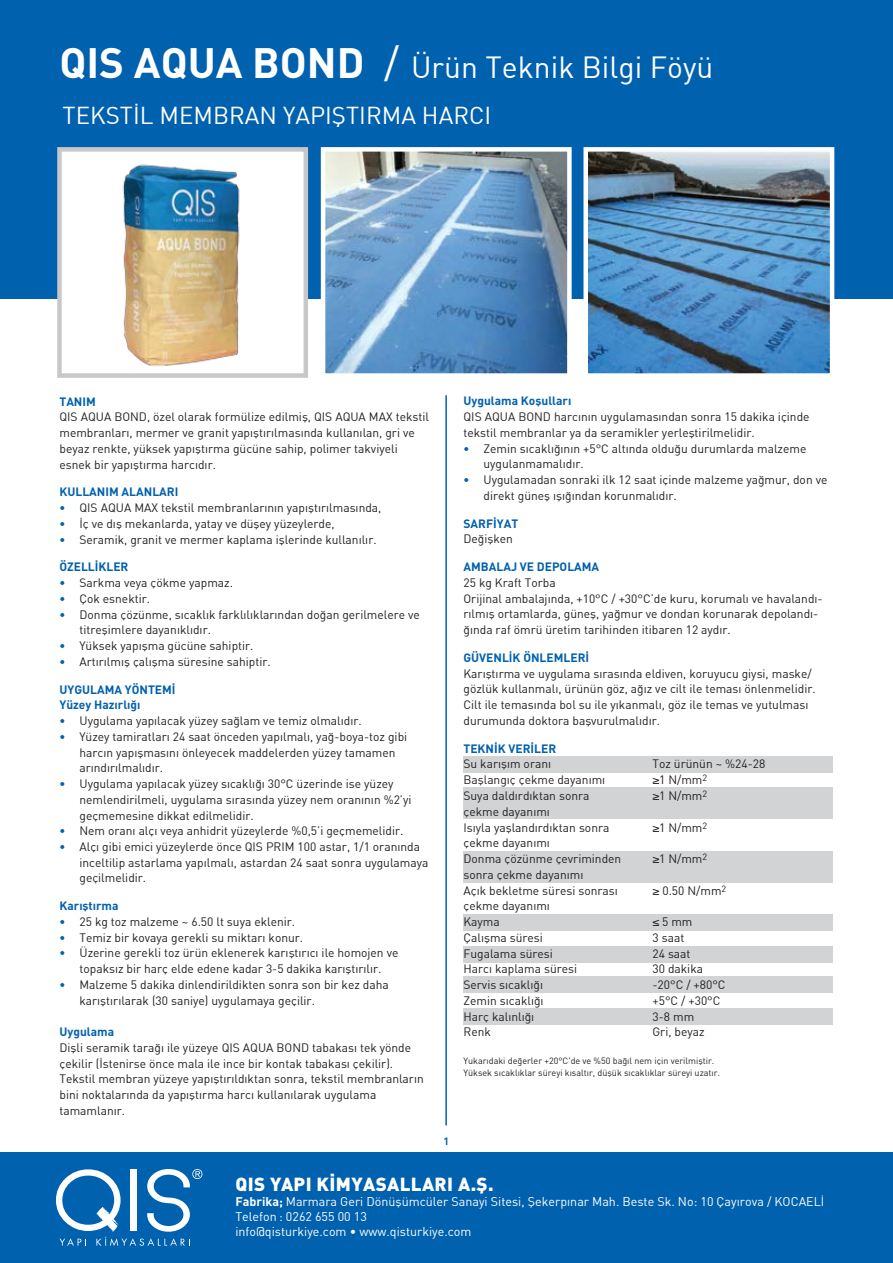
<style>
.page{position:relative;width:893px;height:1263px;background:#fff}
.page>*{position:absolute;margin:0;border:0;box-sizing:border-box;transform-origin:0 0}
.t1{font:30px "DINT";color:#fff}
.t2{font:24px "DINT";color:#fff}
.t3{font:18.75px "DINT Black";letter-spacing:.02em;color:#fff}
.t4{font:12.45px/15px "DINT";color:#fff}
.t5{font:12px/15.8px "DINT";color:#231f20}
.t6{font:12px/15.8px "DINT Bold";color:#0061af}
.t7{font:10.5px "DINT Bold";color:#0061af}
.t8{font:9px/12px "DINT";color:#231f20}
.s1{font-family:"DINT Bold";font-size:42px}
.s2{font-size:42px}
.s3{font-family:"DINT Bold";color:#0061af}
.s4{font-family:"Helvetica"}
.s5{font-family:"DINT Bold"}
</style>
<div class="page">
<div style="left:0;top:0;width:893px;height:299px;background:#0061af"></div>
<div style="left:0;top:1153px;width:893px;height:110px;background:#0061af"></div>
<svg style="left:56px;top:1169px;width:146px;height:77px"></svg>
<div style="left:463px;top:756px;width:370px;height:16px;background:#d1d3d4"></div>
<div style="left:463px;top:787px;width:370px;height:32px;background:#d1d3d4"></div>
<div style="left:463px;top:851px;width:370px;height:32px;background:#d1d3d4"></div>
<div style="left:463px;top:915px;width:370px;height:16px;background:#d1d3d4"></div>
<div style="left:463px;top:947px;width:370px;height:16px;background:#d1d3d4"></div>
<div style="left:463px;top:976px;width:370px;height:16px;background:#d1d3d4"></div>
<div style="left:463px;top:1008px;width:370px;height:16px;background:#d1d3d4"></div>
<hr style="left:445px;top:395px;width:2px;height:730px;background:#0061af">
<img style="left:326px;top:152px;width:241px;height:221px">
<div style="left:321px;top:147px;width:251px;height:231px;border:4px solid #fff"></div>
<img style="left:588px;top:152px;width:241px;height:221px">
<div style="left:583px;top:147px;width:251px;height:231px;border:4px solid #fff"></div>
<div style="left:59px;top:149px;width:247px;height:227px;background:#fff"></div>
<img style="left:122px;top:164px;width:118px;height:202px">
<div style="left:57px;top:147px;width:251px;height:231px;border:4px solid #c7c8ca"></div>
<h1 class="t1" style="left:59px;top:48px;width:655px"><span class="s1">QIS AQUA BOND</span> <span class="s2">/</span> Ürün Teknik Bilgi Föyü</h1>
<h2 class="t2" style="left:63px;top:100px;width:430px">TEKSTİL MEMBRAN YAPIŞTIRMA HARCI</h2>
<p class="t6" style="left:59px;top:393px;width:38px">TANIM</p>
<p class="t5" style="left:59px;top:409px;width:371px">QIS AQUA BOND, özel olarak formülize edilmiş, QIS AQUA MAX tekstil membranları, mermer ve granit yapıştırılmasında kullanılan, gri ve beyaz renkte, yüksek yapıştırma gücüne sahip, polimer takviyeli esnek bir yapıştırma harcıdır.</p>
<p class="t6" style="left:59px;top:484px;width:120px">KULLANIM ALANLARI</p>
<p class="t5" style="left:59px;top:500px;width:323px"><span class="s3">•</span> QIS AQUA MAX tekstil membranlarının yapıştırılmasında,</p>
<p class="t5" style="left:59px;top:515px;width:277px"><span class="s3">•</span> İç ve dış mekanlarda, yatay ve düşey yüzeylerde,</p>
<p class="t5" style="left:59px;top:531px;width:319px"><span class="s3">•</span> Seramik, granit ve mermer kaplama işlerinde kullanılır.</p>
<p class="t6" style="left:59px;top:559px;width:71px">ÖZELLİKLER</p>
<p class="t5" style="left:59px;top:575px;width:175px"><span class="s3">•</span> Sarkma veya çökme yapmaz.</p>
<p class="t5" style="left:59px;top:590px;width:92px"><span class="s3">•</span> Çok esnektir.</p>
<p class="t5" style="left:79px;top:606px;width:342px;text-indent:-20px"><span class="s3">•</span> Donma çözünme, sıcaklık farklılıklarından doğan gerilmelere ve titreşimlere dayanıklıdır.</p>
<p class="t5" style="left:59px;top:638px;width:196px"><span class="s3">•</span> Yüksek yapışma gücüne sahiptir.</p>
<p class="t5" style="left:59px;top:653px;width:213px"><span class="s3">•</span> Artırılmış çalışma süresine sahiptir.</p>
<p class="t6" style="left:59px;top:681px;width:118px">UYGULAMA YÖNTEMİ<br>Yüzey Hazırlığı</p>
<p class="t5" style="left:59px;top:713px;width:304px"><span class="s3">•</span> Uygulama yapılacak yüzey sağlam ve temiz olmalıdır.</p>
<p class="t5" style="left:79px;top:728px;width:329px;text-indent:-20px"><span class="s3">•</span> Yüzey tamiratları 24 saat önceden yapılmalı, yağ-boya-toz gibi harcın yapışmasını önleyecek maddelerden yüzey tamamen arındırılmalıdır.</p>
<p class="t5" style="left:79px;top:775px;width:334px;text-indent:-20px"><span class="s3">•</span> Uygulama yapılacak yüzey sıcaklığı 30°C üzerinde ise yüzey nemlendirilmeli, uygulama sırasında yüzey nem oranının %2’yi geçmemesine dikkat edilmelidir.</p>
<p class="t5" style="left:59px;top:823px;width:345px"><span class="s3">•</span> Nem oranı alçı veya anhidrit yüzeylerde %0,5’i geçmemelidir.</p>
<p class="t5" style="left:79px;top:838px;width:350px;text-indent:-20px"><span class="s3">•</span> Alçı gibi emici yüzeylerde önce QIS PRIM 100 astar, 1/1 oranında inceltilip astarlama yapılmalı, astardan 24 saat sonra uygulamaya geçilmelidir.</p>
<p class="t6" style="left:59px;top:897px;width:61px">Karıştırma</p>
<p class="t5" style="left:59px;top:913px;width:237px"><span class="s3">•</span> 25 kg toz malzeme ~ 6.50 lt suya eklenir.</p>
<p class="t5" style="left:59px;top:929px;width:245px"><span class="s3">•</span> Temiz bir kovaya gerekli su miktarı konur.</p>
<p class="t5" style="left:59px;top:945px;width:340px;text-align:center"><span class="s3">•</span> Üzerine gerekli toz ürün eklenerek karıştırıcı ile homojen ve topaksız bir harç elde edene kadar 3-5 dakika karıştırılır.</p>
<p class="t5" style="left:79px;top:976px;width:311px;text-indent:-20px"><span class="s3">•</span> Malzeme 5 dakika dinlendirildikten sonra son bir kez daha karıştırılarak (30 saniye) uygulamaya geçilir.</p>
<p class="t6" style="left:59px;top:1023px;width:56px">Uygulama</p>
<p class="t5" style="left:59px;top:1039px;width:366px">Dişli seramik tarağı ile yüzeye QIS AQUA BOND tabakası tek yönde çekilir (İstenirse önce mala ile ince bir kontak tabakası çekilir).<br>Tekstil membran yüzeye yapıştırıldıktan sonra, tekstil membranların bini noktalarında da yapıştırma harcı kullanılarak uygulama tamamlanır.</p>
<p class="t6" style="left:463px;top:393px;width:109px">Uygulama Koşulları</p>
<p class="t5" style="left:463px;top:409px;width:348px">QIS AQUA BOND harcının uygulamasından sonra 15 dakika içinde tekstil membranlar ya da seramikler yerleştirilmelidir.</p>
<p class="t5" style="left:483px;top:440px;width:324px;text-indent:-20px"><span class="s3">•</span> Zemin sıcaklığının +5°C altında olduğu durumlarda malzeme uygulanmamalıdır.</p>
<p class="t5" style="left:483px;top:472px;width:345px;text-indent:-20px"><span class="s3">•</span> Uygulamadan sonraki ilk 12 saat içinde malzeme yağmur, don ve direkt güneş ışığından korunmalıdır.</p>
<p class="t6" style="left:463px;top:515px;width:56px">SARFİYAT</p>
<p class="t5" style="left:463px;top:531px;width:51px">Değişken</p>
<p class="t6" style="left:463px;top:558px;width:137px">AMBALAJ VE DEPOLAMA</p>
<p class="t5" style="left:463px;top:574px;width:361px">25 kg Kraft Torba<br>Orijinal ambalajında, +10°C / +30°C’de kuru, korumalı ve havalandı&shy;rılmış ortamlarda, güneş, yağmur ve dondan korunarak depolandı&shy;ğında raf ömrü üretim tarihinden itibaren 12 aydır.</p>
<p class="t6" style="left:463px;top:649px;width:127px">GÜVENLİK ÖNLEMLERİ</p>
<p class="t5" style="left:463px;top:665px;width:354px">Karıştırma ve uygulama sırasında eldiven, koruyucu giysi, maske/ gözlük kullanmalı, ürünün göz, ağız ve cilt ile teması önlenmelidir.<br>Cilt ile temasında bol su ile yıkanmalı, göz ile temas ve yutulması durumunda doktora başvurulmalıdır.</p>
<p class="t6" style="left:463px;top:740px;width:94px">TEKNİK VERİLER</p>
<p class="t5" style="left:463px;top:756px;width:89px">Su karışım oranı</p>
<p class="t5" style="left:652px;top:756px;width:114px">Toz ürünün ~ %24-28</p>
<p class="t5" style="left:463px;top:772px;width:143px">Başlangıç çekme dayanımı</p>
<p class="t5" style="left:652px;top:772px;width:56px"><span class="s4">≥</span>1 N/mm<sup>2</sup></p>
<p class="t5" style="left:463px;top:788px;width:127px">Suya daldırdıktan sonra</p>
<p class="t5" style="left:652px;top:788px;width:56px"><span class="s4">≥</span>1 N/mm<sup>2</sup></p>
<p class="t5" style="left:463px;top:803px;width:147px">çekme dayanımı<br>Isıyla yaşlandırdıktan sonra</p>
<p class="t5" style="left:652px;top:819px;width:56px"><span class="s4">≥</span>1 N/mm<sup>2</sup></p>
<p class="t5" style="left:463px;top:835px;width:159px">çekme dayanımı<br>Donma çözünme çevriminden</p>
<p class="t5" style="left:463px;top:866px;width:156px">sonra çekme dayanımı<br>Açık bekletme süresi sonrası</p>
<p class="t5" style="left:463px;top:898px;width:88px">çekme dayanımı<br>Kayma</p>
<p class="t5" style="left:652px;top:851px;width:56px"><span class="s4">≥</span>1 N/mm<sup>2</sup></p>
<p class="t5" style="left:652px;top:882px;width:75px"><span class="s4">≥</span> 0.50 N/mm<sup>2</sup></p>
<p class="t5" style="left:652px;top:914px;width:41px"><span class="s4">≤</span> 5 mm</p>
<p class="t5" style="left:463px;top:929px;width:81px">Çalışma süresi</p>
<p class="t5" style="left:652px;top:929px;width:33px">3 saat</p>
<p class="t5" style="left:463px;top:945px;width:91px">Fugalama süresi</p>
<p class="t5" style="left:652px;top:945px;width:40px">24 saat</p>
<p class="t5" style="left:463px;top:961px;width:115px">Harcı kaplama süresi</p>
<p class="t5" style="left:652px;top:961px;width:52px">30 dakika</p>
<p class="t5" style="left:463px;top:977px;width:81px">Servis sıcaklığı</p>
<p class="t5" style="left:652px;top:977px;width:75px">-20°C / +80°C</p>
<p class="t5" style="left:463px;top:992px;width:82px">Zemin sıcaklığı</p>
<p class="t5" style="left:652px;top:992px;width:69px">+5°C / +30°C</p>
<p class="t5" style="left:463px;top:1008px;width:72px">Harç kalınlığı</p>
<p class="t5" style="left:652px;top:1008px;width:43px">3-8 mm</p>
<p class="t5" style="left:463px;top:1024px;width:29px">Renk</p>
<p class="t5" style="left:652px;top:1024px;width:54px">Gri, beyaz</p>
<p class="t8" style="left:463px;top:1055px;width:258px">Yukarıdaki değerler +20°C'de ve %50 bağıl nem için verilmiştir.<br>Yüksek sıcaklıklar süreyi kısaltır, düşük sıcaklıklar süreyi uzatır.</p>
<p class="t7" style="left:444px;top:1135px;width:7px">1</p>
<h3 class="t3" style="left:235px;top:1171px;width:260px">QIS YAPI KİMYASALLARI A.Ş.</h3>
<p class="t4" style="left:235px;top:1194px;width:591px"><span class="s5">Fabrika;</span> Marmara Geri Dönüşümcüler Sanayi Sitesi, Şekerpınar Mah. Beste Sk. No: 10 Çayırova / KOCAELİ<br>Telefon : 0262 655 00 13<br>info@qisturkiye.com • www.qisturkiye.com</p>
</div>
